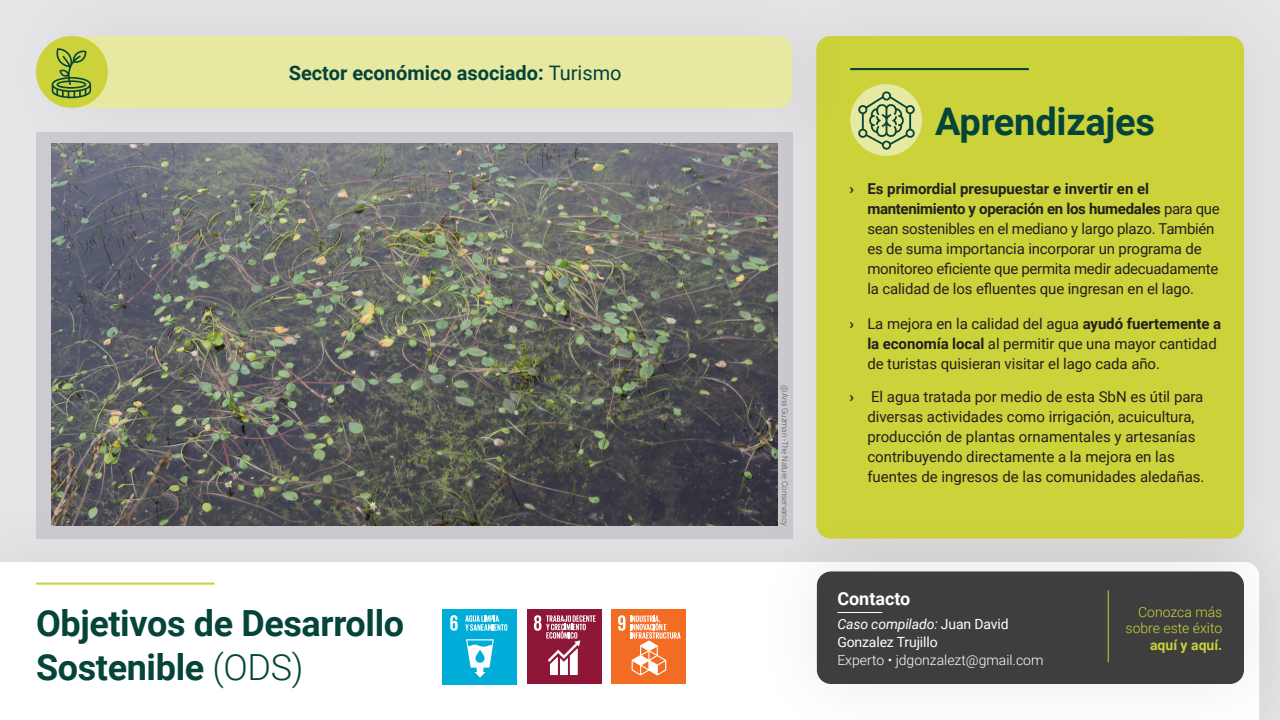
<style>
.page{position:relative;width:1280px;height:720px;background:#fff}
.page>*{position:absolute;margin:0;border:0;box-sizing:border-box;transform-origin:0 0}
.t1{font:700 38px "Roboto";letter-spacing:-.005em;color:#054439}
.t2{font:700 36px/43.2px "Roboto";letter-spacing:-.01em;color:#054439}
.t3{font:700 20px "Roboto";color:#054439}
.t4{font:700 18px "Roboto";color:#fff}
.t5{font:15px/20px "Roboto";letter-spacing:-.005em;color:#231f20}
.t6{font:300 14px/18px "Roboto";color:#fff}
.t7{font:300 14px/16.8px "Roboto";color:#ccd23a;text-align:right}
.t8{font:300 8px "Roboto";letter-spacing:-.01em;color:#595650}
.s1{font-weight:400}
.s2{font-weight:300}
.s3{font-weight:700}
.s4{font-weight:400;font-style:italic}
</style>
<div class="page">
<div style="left:0;top:492px;width:1280px;height:228px;background:#dfdee1"></div>
<div style="left:0;top:562px;width:747px;height:158px;background:#fff"></div>
<div style="left:36px;top:132px;width:756px;height:407px;background:#cac9ce"></div>
<img style="left:51px;top:178px;width:696px;height:348px">
<div style="left:747px;top:0;width:533px;height:608px;background:#231f20;opacity:.09"></div>
<div style="left:816px;top:36px;width:428px;height:503px;background:#ccd23a;border-radius:14px"></div>
<div style="left:527px;top:609px;width:75px;height:75px;background:#8e1737"></div>
<svg style="left:534px;top:615px;width:62px;height:60px"></svg>
<div style="left:443px;top:609px;width:74px;height:75px;background:#00add9"></div>
<svg style="left:466px;top:639px;width:28px;height:39px"></svg>
<svg style="left:450px;top:615px;width:8px;height:16px"></svg>
<svg style="left:465px;top:615px;width:42px;height:16px"></svg>
<div style="left:611px;top:609px;width:74px;height:75px;background:#f36c24"></div>
<svg style="left:618px;top:615px;width:63px;height:60px"></svg>
<hr style="left:36px;top:583px;width:179px;height:2px;background:#ccd23a">
<div style="left:850px;top:84px;width:72px;height:72px;background:#e7e8a2;border-radius:50%"></div>
<div style="left:747px;top:502px;width:533px;height:218px;background:#231f20;opacity:.09"></div>
<div style="left:817px;top:571px;width:427px;height:113px;background:#3e3e3f;border-radius:14px"></div>
<div style="left:1049px;top:556px;width:119px;height:140px;background:#231f20;opacity:.09"></div>
<hr style="left:1108px;top:590px;width:1px;height:72px;background:#ccd23a">
<div style="left:803px;top:559px;width:114px;height:107px;background:#231f20;opacity:.09"></div>
<hr style="left:837px;top:612px;width:45px;height:1px;background:#fff">
<hr style="left:850px;top:68px;width:179px;height:2px;background:#054439">
<svg style="left:861px;top:91px;width:54px;height:59px"></svg>
<div style="left:1px;top:0;width:860px;height:178px;background:#231f20;opacity:.09"></div>
<div style="left:70px;top:36px;width:722px;height:72px;background:#e7e8a2;border-radius:14px"></div>
<div style="left:36px;top:36px;width:72px;height:72px;background:#ccd23a;border-radius:50%"></div>
<svg style="left:52px;top:48px;width:39px;height:50px"></svg>
<p class="t3" style="left:289px;top:59px;width:334px">Sector económico asociado: <span class="s1">Turismo</span></p>
<p class="t2" style="left:36px;top:601px;width:370px">Objetivos de Desarrollo<br>Sostenible <span class="s2">(ODS)</span></p>
<p class="t8" style="left:791px;top:385px;width:142px;rotate:90deg">@Ana Guzman -The Nature Conservancy</p>
<p class="t1" style="left:935px;top:95px;width:222px">Aprendizajes</p>
<p class="t5" style="left:867px;top:178px;width:354px;text-indent:-18px"><span class="s3">› Es primordial presupuestar e invertir en el mantenimiento y operación en los humedales</span> para que sean sostenibles en el mediano y largo plazo. También es de suma importancia incorporar un programa de monitoreo eficiente que permita medir adecuadamente la calidad de los efluentes que ingresan en el lago.</p>
<p class="t5" style="left:867px;top:313px;width:355px;text-indent:-18px"><span class="s3">›</span> La mejora en la calidad del agua <span class="s3">ayudó fuertemente a la economía local</span> al permitir que una mayor cantidad de turistas quisieran visitar el lago cada año.</p>
<p class="t5" style="left:867px;top:386px;width:339px;text-indent:-18px"><span class="s3">›</span> El agua tratada por medio de esta SbN es útil para diversas actividades como irrigación, acuicultura, producción de plantas ornamentales y artesanías contribuyendo directamente a la mejora en las fuentes de ingresos de las comunidades aledañas.</p>
<p class="t4" style="left:837px;top:586px;width:75px">Contacto</p>
<p class="t6" style="left:837px;top:615px;width:208px"><span class="s4">Caso compilado:</span> <span class="s1">Juan David<br>Gonzalez Trujillo<br></span>Experto • jdgonzalezt@gmail.com</p>
<p class="t7" style="left:1126px;top:603px;width:98px">Conozca más sobre este éxito <span class="s3">aquí y aquí.</span></p>
</div>
